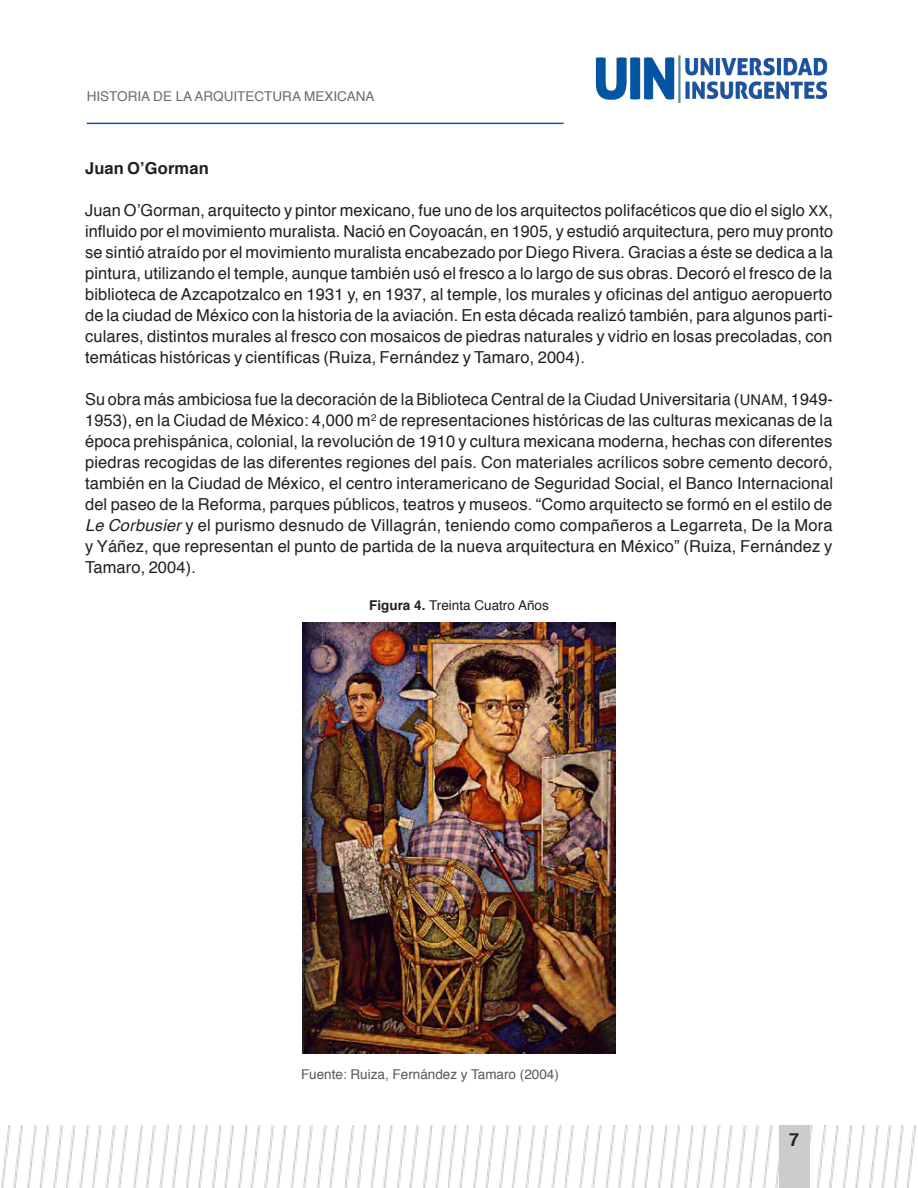
<style>
.page{position:relative;width:918px;height:1188px;background:#fff}
.page>*{position:absolute;margin:0;border:0;box-sizing:border-box;transform-origin:0 0}
.t1{font:700 18px "Helvetica";color:#231f20}
.Texto_general{font:16.5px/21px "Helvetica";letter-spacing:.01em;color:#231f20;text-align:justify}
.Texto_general-2{font:700 16.5px "Helvetica";letter-spacing:.01em;color:#231f20}
.Fuente_figuras{font:13.5px "Helvetica";color:#57585b}
.t2{font:13.5px "Helvetica";color:#6b6b6e}
.Título_imagen{font:13.5px "Helvetica";color:#231f20}
.s1{font-family:"Helvetica SC900";font-size:14.85px}
.s2{font-style:italic}
.s3{font-weight:700}
</style>
<div class="page">
<img style="left:1px;top:1125px;width:916px;height:63px">
<div style="left:779px;top:1125px;width:31px;height:63px;background:#cbccce"></div>
<img style="left:595px;top:55px;width:233px;height:49px">
<hr style="left:87px;top:123px;width:477px;height:1px;background:#0a55a4">
<img style="left:302px;top:623px;width:314px;height:430px">
<p class="t2" style="left:87px;top:86px;width:289px">HISTORIA DE LA ARQUITECTURA MEXICANA</p>
<p class="Texto_general-2" style="left:85px;top:155px;width:125px">Juan O’Gorman</p>
<p class="Texto_general" style="left:85px;top:200px;width:750px">Juan O’Gorman, arquitecto y pintor mexicano, fue uno de los arquitectos polifacéticos que dio el siglo <span class="s1">XX</span>, influido por el movimiento muralista. Nació en Coyoacán, en 1905, y estudió arquitectura, pero muy pronto se sintió atraído por el movimiento muralista encabezado por Diego Rivera. Gracias a éste se dedica a la pintura, utilizando el temple, aunque también usó el fresco a lo largo de sus obras. Decoró el fresco de la biblioteca de Azcapotzalco en 1931 y, en 1937, al temple, los murales y oficinas del antiguo aeropuerto de la ciudad de México con la historia de la aviación. En esta década realizó también, para algunos parti&shy;culares, distintos murales al fresco con mosaicos de piedras naturales y vidrio en losas precoladas, con temáticas históricas y científicas (Ruiza, Fernández y Tamaro, 2004).</p>
<p class="Texto_general" style="left:85px;top:390px;width:750px">Su obra más ambiciosa fue la decoración de la Biblioteca Central de la Ciudad Universitaria (<span class="s1">UNAM</span>, 1949- 1953), en la Ciudad de México: 4,000 m<sup>2</sup> de representaciones históricas de las culturas mexicanas de la época prehispánica, colonial, la revolución de 1910 y cultura mexicana moderna, hechas con diferentes piedras recogidas de las diferentes regiones del país. Con materiales acrílicos sobre cemento decoró, también en la Ciudad de México, el centro interamericano de Seguridad Social, el Banco Internacional del paseo de la Reforma, parques públicos, teatros y museos. “Como arquitecto se formó en el estilo de <span class="s2">Le Corbusier</span> y el purismo desnudo de Villagrán, teniendo como compañeros a Legarreta, De la Mora y Yáñez, que representan el punto de partida de la nueva arquitectura en México” (Ruiza, Fernández y Tamaro, 2004).</p>
<p class="Título_imagen" style="left:369px;top:595px;width:181px"><span class="s3">Figura 4.</span> Treinta Cuatro Años</p>
<p class="Fuente_figuras" style="left:301px;top:1064px;width:259px">Fuente: Ruiza, Fernández y Tamaro (2004)</p>
<p class="t1" style="left:789px;top:1125px;width:12px">7</p>
</div>
